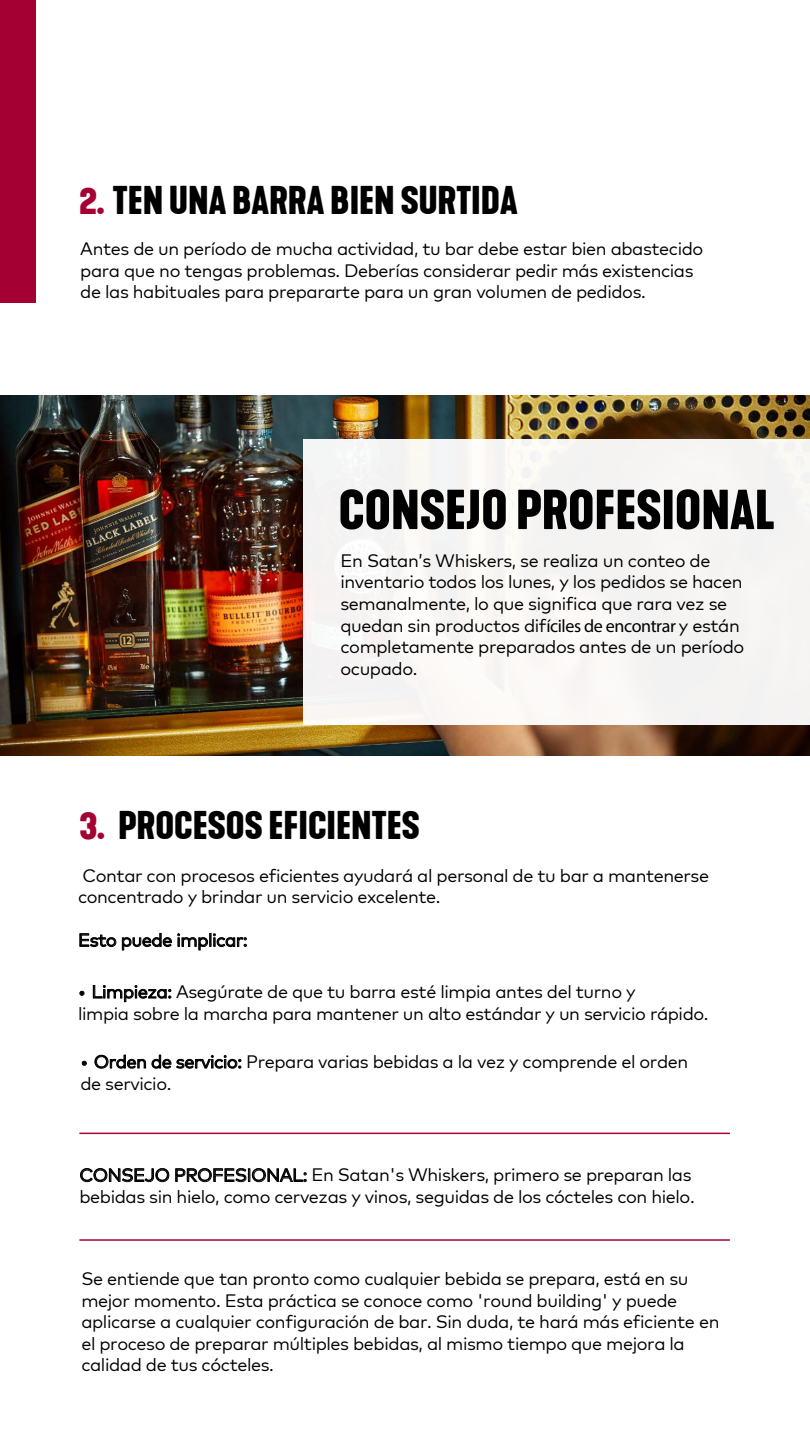
<style>
.page{position:relative;width:810px;height:1440px;background:#fff}
.page>*{position:absolute;margin:0;border:0;box-sizing:border-box;transform-origin:0 0}
.t1{font:700 52.5px "Kapra Neue";color:#000}
.t2{font:700 37.5px "Kapra Neue";color:#000}
.t3{font:18px/21.6px "Mark Pro";letter-spacing:-.025em;color:#000}
.s1{color:#a50034}
.s2{font-family:"Myriad Pro"}
</style>
<div class="page">
<div style="left:0;top:0;width:36px;height:303px;background:#a50034"></div>
<img style="left:0;top:395px;width:810px;height:361px">
<div style="left:304px;top:439px;width:506px;height:285px;background:#f6f4f3"></div>
<hr style="left:79px;top:1239px;width:651px;height:2px;background:#a50034">
<hr style="left:79px;top:1133px;width:651px;height:1px;background:#a50034">
<svg style="left:80px;top:1168px;width:89px;height:14px"></svg>
<svg style="left:175px;top:1168px;width:132px;height:14px"></svg>
<svg style="left:79px;top:990px;width:6px;height:6px"></svg>
<svg style="left:93px;top:985px;width:79px;height:17px"></svg>
<svg style="left:81px;top:1060px;width:6px;height:6px"></svg>
<svg style="left:94px;top:1054px;width:148px;height:15px"></svg>
<svg style="left:79px;top:933px;width:37px;height:14px"></svg>
<svg style="left:122px;top:933px;width:125px;height:18px"></svg>
<h2 class="t2" style="left:79px;top:176px;width:440px"><span class="s1">2.</span> TEN UNA BARRA BIEN SURTIDA</h2>
<p class="t3" style="left:80px;top:237px;width:625px">Antes de un período de mucha actividad, tu bar debe estar bien abastecido para que no tengas problemas. Deberías considerar pedir más existencias de las habituales para prepararte para un gran volumen de pedidos.</p>
<h1 class="t1" style="left:339px;top:475px;width:437px">CONSEJO PROFESIONAL</h1>
<p class="t3" style="left:341px;top:549px;width:405px">En Satan’s Whiskers, se realiza un conteo de inventario todos los lunes, y los pedidos se hacen semanalmente, lo que significa que rara vez se quedan sin productos dif<span class="s2">íciles de encontrar</span> y están completamente preparados antes de un período ocupado.</p>
<h2 class="t2" style="left:79px;top:801px;width:342px"><span class="s1">3.</span> PROCESOS EFICIENTES</h2>
<p class="t3" style="left:78px;top:864px;width:633px">Contar con procesos eficientes ayudará al personal de tu bar a mantenerse concentrado y brindar un servicio excelente.</p>
<p class="t3" style="left:78px;top:929px;width:171px">Esto puede implicar:</p>
<p class="t3" style="left:78px;top:981px;width:632px">• Limpieza: Asegúrate de que tu barra esté limpia antes del turno y<br>limpia sobre la marcha para mantener un alto estándar y un servicio rápido.</p>
<p class="t3" style="left:80px;top:1051px;width:609px">• Orden de servicio: Prepara varias bebidas a la vez y comprende el orden de servicio.</p>
<p class="t3" style="left:79px;top:1164px;width:617px">CONSEJO PROFESIONAL: En Satan's Whiskers, primero se preparan las bebidas sin hielo, como cervezas y vinos, seguidas de los cócteles con hielo.</p>
<p class="t3" style="left:81px;top:1267px;width:640px">Se entiende que tan pronto como cualquier bebida se prepara, está en su mejor momento. Esta práctica se conoce como 'round building' y puede aplicarse a cualquier configuración de bar. Sin duda, te hará más eficiente en el proceso de preparar múltiples bebidas, al mismo tiempo que mejora la calidad de tus cócteles.</p>
</div>
